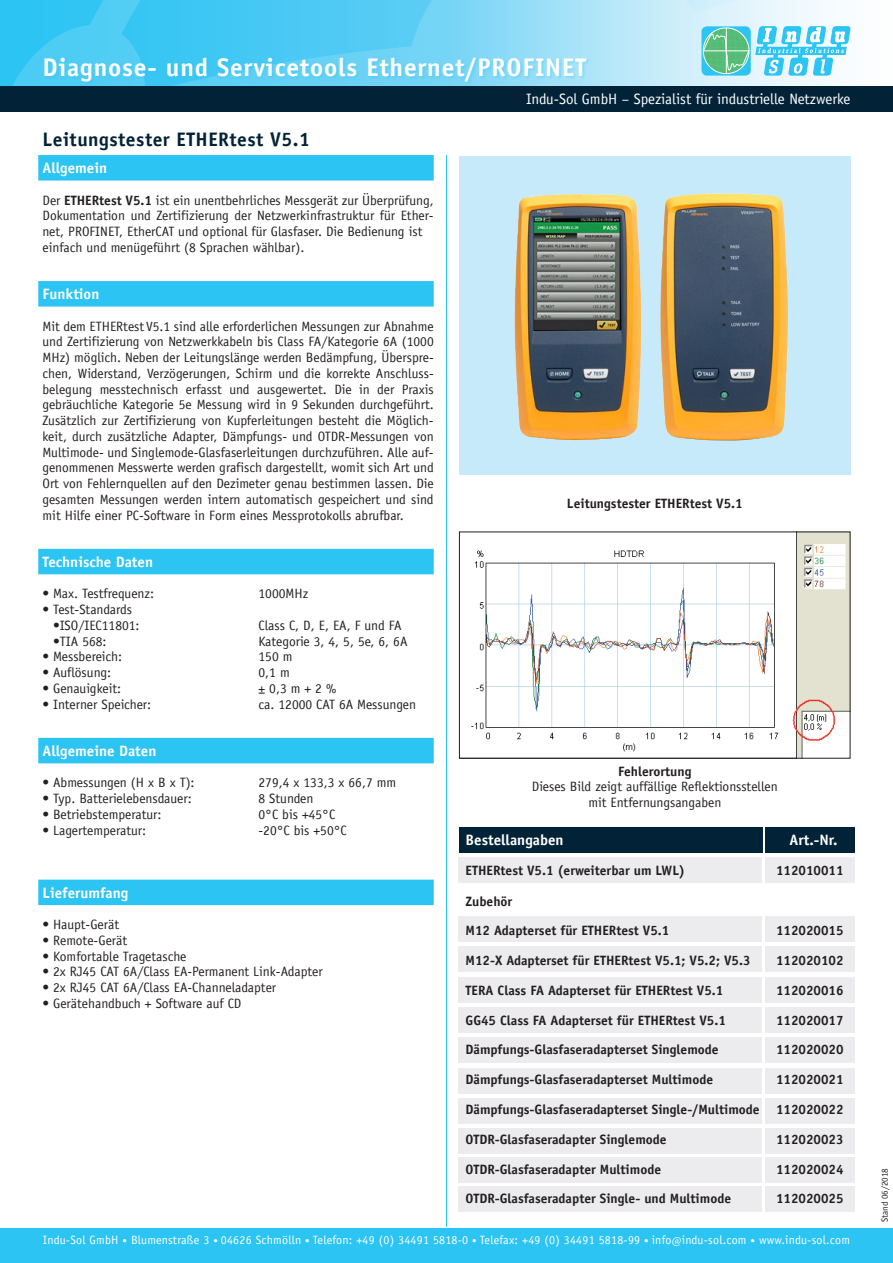
<style>
.page{position:relative;width:893px;height:1263px;background:#fff}
.page>*{position:absolute;margin:0;border:0;box-sizing:border-box;transform-origin:0 0}
.t1{font:700 25.5px "Officina Sans";letter-spacing:.03em;color:#fff}
.t2{font:700 19.5px "Officina Sans";letter-spacing:.025em;color:#022337}
.t3{font:700 15px "Officina Sans";color:#fff}
.t4{font:15px "Officina Sans";color:#fff}
.t5{font:13.5px/15.8px "Officina Sans";color:#231f20;text-align:center}
.t6{font:700 13.5px "Officina Sans";color:#231f20}
.t7{font:12px "Officina Sans";letter-spacing:.02em;color:#fff}
.t8{font:9px "Officina Sans";color:#231f20}
.s1{font-weight:700}
.s2{font-size:9px}
.s3{font-size:10.5px}
</style>
<div class="page">
<hr style="left:446px;top:155px;width:1px;height:1072px;background:#2bc4f3">
<svg style="left:0;top:0;width:829px;height:86px;background:#7ad7f6"></svg>
<div style="left:0;top:86px;width:893px;height:26px;background:#022337"></div>
<svg style="left:701px;top:26px;width:50px;height:50px"></svg>
<svg style="left:755px;top:26px;width:96px;height:50px"></svg>
<svg style="left:703px;top:28px;width:46px;height:46px;background:#67c7a3"></svg>
<div style="left:0;top:1228px;width:893px;height:35px;background:#2bc4f3"></div>
<div style="left:459px;top:156px;width:391px;height:319px;background:#c7eafa"></div>
<div style="left:38px;top:155px;width:396px;height:26px;background:#2bc4f3"></div>
<div style="left:38px;top:281px;width:396px;height:26px;background:#2bc4f3"></div>
<div style="left:38px;top:549px;width:396px;height:25px;background:#2bc4f3"></div>
<div style="left:38px;top:738px;width:396px;height:25px;background:#2bc4f3"></div>
<div style="left:38px;top:880px;width:396px;height:25px;background:#2bc4f3"></div>
<img style="left:514px;top:193px;width:274px;height:248px">
<div style="left:458px;top:857px;width:303px;height:26px;background:#ececee"></div>
<div style="left:765px;top:857px;width:90px;height:26px;background:#ececee"></div>
<div style="left:459px;top:827px;width:303px;height:25px;background:#022337"></div>
<div style="left:765px;top:827px;width:90px;height:25px;background:#022337"></div>
<div style="left:458px;top:916px;width:303px;height:26px;background:#ececee"></div>
<div style="left:765px;top:916px;width:90px;height:26px;background:#ececee"></div>
<div style="left:458px;top:946px;width:303px;height:26px;background:#ececee"></div>
<div style="left:765px;top:946px;width:90px;height:26px;background:#ececee"></div>
<div style="left:458px;top:977px;width:303px;height:25px;background:#ececee"></div>
<div style="left:765px;top:977px;width:90px;height:25px;background:#ececee"></div>
<div style="left:458px;top:1007px;width:303px;height:26px;background:#ececee"></div>
<div style="left:765px;top:1007px;width:90px;height:26px;background:#ececee"></div>
<div style="left:458px;top:1037px;width:303px;height:26px;background:#ececee"></div>
<div style="left:765px;top:1037px;width:90px;height:26px;background:#ececee"></div>
<div style="left:458px;top:1068px;width:303px;height:25px;background:#ececee"></div>
<div style="left:765px;top:1068px;width:90px;height:25px;background:#ececee"></div>
<div style="left:458px;top:1098px;width:303px;height:25px;background:#ececee"></div>
<div style="left:765px;top:1098px;width:90px;height:25px;background:#ececee"></div>
<div style="left:458px;top:1157px;width:303px;height:25px;background:#ececee"></div>
<div style="left:765px;top:1157px;width:90px;height:25px;background:#ececee"></div>
<div style="left:458px;top:1186px;width:303px;height:25px;background:#ececee"></div>
<div style="left:765px;top:1186px;width:90px;height:25px;background:#ececee"></div>
<div style="left:458px;top:1128px;width:303px;height:25px;background:#ececee"></div>
<div style="left:765px;top:1128px;width:90px;height:25px;background:#ececee"></div>
<img style="left:471px;top:533px;width:377px;height:224px">
<div style="left:459px;top:531px;width:391px;height:228px;border:1px solid #231f20"></div>
<div style="left:44px;top:57px;width:546px;height:28px;background:#2bc4f3;opacity:.35"></div>
<h1 class="t1" style="left:43px;top:52px;width:545px">Diagnose- und Servicetools Ethernet/PROFINET</h1>
<h2 class="t2" style="left:43px;top:127px;width:269px">Leitungstester ETHERtest V5.1</h2>
<p class="t3" style="left:43px;top:159px;width:66px">Allgemein</p>
<p class="t5" style="left:43px;top:192px;width:393px;text-align:left">Der <span class="s1">ETHERtest V5.1</span> ist ein unentbehrliches Messgerät zur Überprüfung, Dokumentation und Zertifizierung der Netzwerkinfrastruktur für Ether&shy;net, PROFINET, EtherCAT und optional für Glasfaser. Die Bedienung ist einfach und menügeführt (8 Sprachen wählbar).</p>
<p class="t3" style="left:43px;top:285px;width:58px">Funktion</p>
<p class="t5" style="left:43px;top:318px;width:393px;text-align:justify">Mit dem ETHERtestV5.1 sind alle erforderlichen Messungen zur Abnahme und Zertifizierung von Netzwerkkabeln bis Class FA/Kategorie 6A (1000<br>MHz) möglich. Neben der Leitungslänge werden Bedämpfung, Überspre&shy;chen, Widerstand, Verzögerungen, Schirm und die korrekte Anschluss&shy;belegung messtechnisch erfasst und ausgewertet. Die in der Praxis gebräuchliche Kategorie 5e Messung wird in 9 Sekunden durchgeführt.<br>Zusätzlich zur Zertifizierung von Kupferleitungen besteht die Möglich&shy;keit, durch zusätzliche Adapter, Dämpfungs- und OTDR-Messungen von Multimode- und Singlemode-Glasfaserleitungen durchzuführen. Alle auf&shy;genommenen Messwerte werden grafisch dargestellt, womit sich Art und Ort von Fehlernquellen auf den Dezimeter genau bestimmen lassen. Die gesamten Messungen werden intern automatisch gespeichert und sind mit Hilfe einer PC-Software in Form eines Messprotokolls abrufbar.</p>
<p class="t3" style="left:43px;top:552px;width:112px">Technische Daten</p>
<p class="t5" style="left:43px;top:586px;width:113px">• Max. Testfrequenz:</p>
<p class="t5" style="left:259px;top:586px;width:51px">1000MHz</p>
<p class="t5" style="left:43px;top:602px;width:91px">• Test-Standards</p>
<p class="t5" style="left:53px;top:617px;width:88px">•ISO/IEC11801:</p>
<p class="t5" style="left:259px;top:617px;width:145px">Class C, D, E, EA, F und FA</p>
<p class="t5" style="left:53px;top:633px;width:55px">•TIA 568:</p>
<p class="t5" style="left:259px;top:633px;width:150px">Kategorie 3, 4, 5, 5e, 6, 6A</p>
<p class="t5" style="left:43px;top:649px;width:81px">• Messbereich:</p>
<p class="t5" style="left:259px;top:649px;width:35px">150 m</p>
<p class="t5" style="left:43px;top:665px;width:70px">• Auflösung:</p>
<p class="t5" style="left:259px;top:665px;width:33px">0,1 m</p>
<p class="t5" style="left:43px;top:680px;width:80px">• Genauigkeit:</p>
<p class="t5" style="left:259px;top:680px;width:79px">± 0,3 m + 2 %</p>
<p class="t5" style="left:43px;top:696px;width:110px">• Interner Speicher:</p>
<p class="t5" style="left:259px;top:696px;width:159px">ca. 12000 CAT 6A Messungen</p>
<p class="t3" style="left:43px;top:741px;width:115px">Allgemeine Daten</p>
<p class="t5" style="left:43px;top:775px;width:154px">• Abmessungen (H x B x T):</p>
<p class="t5" style="left:259px;top:775px;width:139px">279,4 x 133,3 x 66,7 mm</p>
<p class="t5" style="left:43px;top:791px;width:151px">• Typ. Batterielebensdauer:</p>
<p class="t5" style="left:259px;top:791px;width:57px">8 Stunden</p>
<p class="t5" style="left:43px;top:806px;width:120px">• Betriebstemperatur:</p>
<p class="t5" style="left:259px;top:806px;width:78px">0°C bis +45°C</p>
<p class="t5" style="left:43px;top:822px;width:105px">• Lagertemperatur:</p>
<p class="t5" style="left:259px;top:822px;width:90px">-20°C bis +50°C</p>
<p class="t3" style="left:43px;top:883px;width:87px">Lieferumfang</p>
<p class="t5" style="left:43px;top:917px;width:78px">• Haupt-Gerät</p>
<p class="t5" style="left:43px;top:932px;width:86px">• Remote-Gerät</p>
<p class="t5" style="left:43px;top:948px;width:145px">• Komfortable Tragetasche</p>
<p class="t5" style="left:43px;top:964px;width:282px">• 2x RJ45 CAT 6A/Class EA-Permanent Link-Adapter</p>
<p class="t5" style="left:43px;top:980px;width:235px">• 2x RJ45 CAT 6A/Class EA-Channeladapter</p>
<p class="t5" style="left:43px;top:995px;width:200px">• Gerätehandbuch + Software auf CD</p>
<p class="t4" style="left:526px;top:90px;width:326px">Indu-Sol GmbH – Spezialist für industrielle Netzwerke</p>
<p class="t6" style="left:567px;top:495px;width:177px">Leitungstester ETHERtest V5.1</p>
<p class="t6" style="left:618px;top:763px;width:75px">Fehlerortung</p>
<p class="t5" style="left:532px;top:779px;width:248px">Dieses Bild zeigt auffällige Reflektionsstellen mit Entfernungsangaben</p>
<p class="t3" style="left:466px;top:830px;width:100px">Bestellangaben</p>
<p class="t3" style="left:790px;top:830px;width:49px">Art.-Nr.</p>
<p class="t6" style="left:466px;top:862px;width:221px">ETHERtest V5.1 (erweiterbar um LWL)</p>
<p class="t6" style="left:776px;top:862px;width:69px">112010011</p>
<p class="t6" style="left:466px;top:892px;width:48px">Zubehör</p>
<p class="t6" style="left:466px;top:922px;width:205px">M12 Adapterset für ETHERtest V5.1</p>
<p class="t6" style="left:776px;top:922px;width:69px">112020015</p>
<p class="t6" style="left:466px;top:952px;width:287px">M12-X Adapterset für ETHERtest V5.1; V5.2; V5.3</p>
<p class="t6" style="left:776px;top:952px;width:69px">112020102</p>
<p class="t6" style="left:466px;top:982px;width:259px">TERA Class FA Adapterset für ETHERtest V5.1</p>
<p class="t6" style="left:776px;top:982px;width:69px">112020016</p>
<p class="t6" style="left:466px;top:1012px;width:262px">GG45 Class FA Adapterset für ETHERtest V5.1</p>
<p class="t6" style="left:776px;top:1012px;width:69px">112020017</p>
<p class="t6" style="left:466px;top:1041px;width:254px">Dämpfungs-Glasfaseradapterset Singlemode</p>
<p class="t6" style="left:776px;top:1041px;width:69px">112020020</p>
<p class="t6" style="left:466px;top:1071px;width:249px">Dämpfungs-Glasfaseradapterset Multimode</p>
<p class="t6" style="left:776px;top:1071px;width:69px">112020021</p>
<p class="t6" style="left:466px;top:1101px;width:379px">Dämpfungs-Glasfaseradapterset Single-/Multimode 112020022</p>
<p class="t6" style="left:466px;top:1131px;width:202px">OTDR-Glasfaseradapter Singlemode</p>
<p class="t6" style="left:776px;top:1131px;width:69px">112020023</p>
<p class="t6" style="left:466px;top:1160px;width:197px">OTDR-Glasfaseradapter Multimode</p>
<p class="t6" style="left:776px;top:1160px;width:69px">112020024</p>
<p class="t6" style="left:466px;top:1190px;width:267px">OTDR-Glasfaseradapter Single- und Multimode</p>
<p class="t6" style="left:776px;top:1190px;width:69px">112020025</p>
<p class="t7" style="left:43px;top:1233px;width:809px">Indu-Sol GmbH <span class="s2">•</span> Blumenstraße 3 <span class="s2">•</span> 04626 Schmölln <span class="s2">•</span> Telefon: +49 (0) 34491 5818-0 <span class="s2">•</span> Telefax: +49 (0) 34491 5818-99 <span class="s2">•</span> info<span class="s3">@</span>indu-sol.com <span class="s2">•</span> www.indu-sol.com</p>
<p class="t8" style="left:879px;top:1222px;width:56px;rotate:-90deg">Stand 06/2018</p>
</div>
